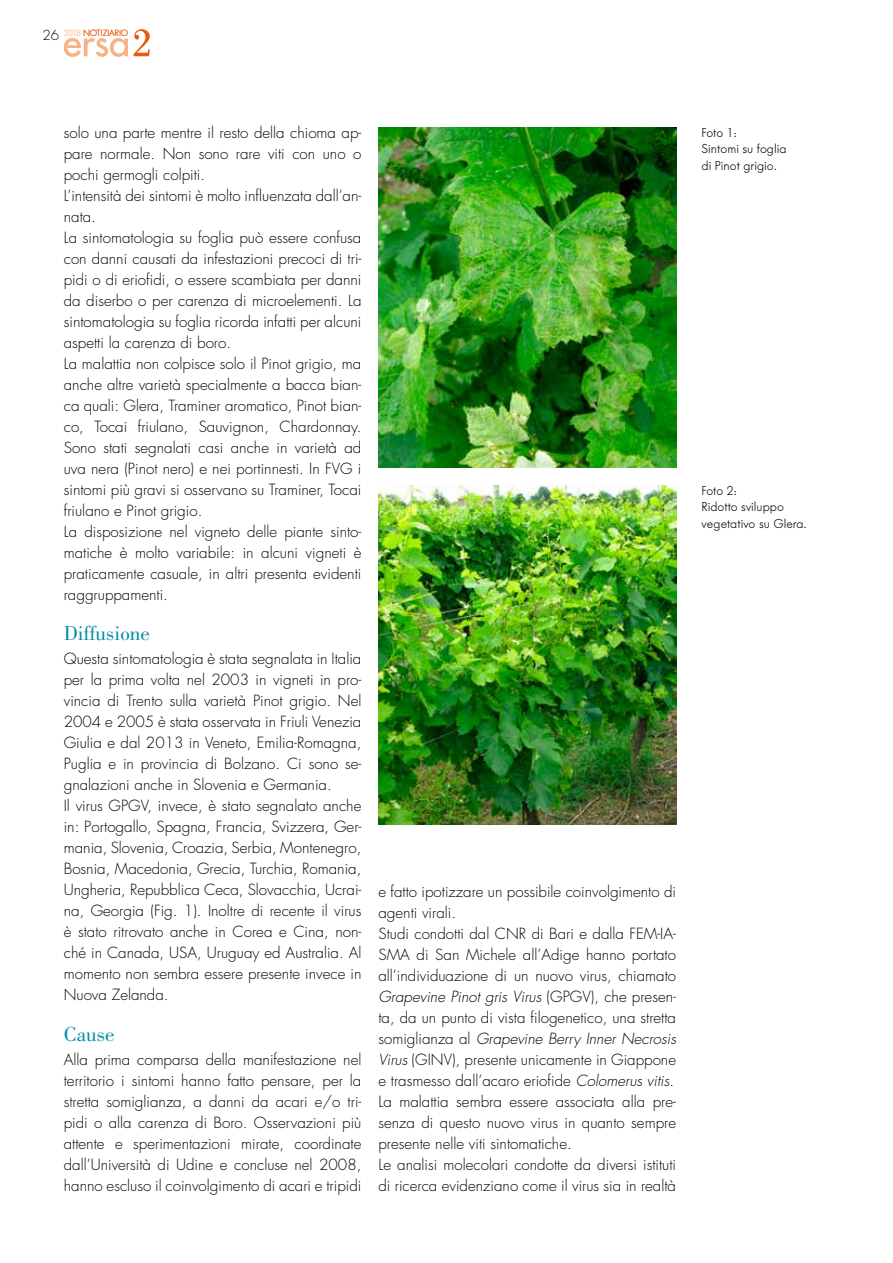
<style>
.page{position:relative;width:893px;height:1263px;background:#fff}
.page>*{position:absolute;margin:0;border:0;box-sizing:border-box;transform-origin:0 0}
.t1{font:21px "Bodoni";color:#008ea8}
.t2{font:300 15px/21px "Futura Std";color:#000}
.t3{font:300 12.75px/16.5px "Futura BQ";color:#000}
.t4{font:300 9px "Futura BQ";letter-spacing:-.01em;color:#ea5b0b}
.s1{font-family:"Futura Std";font-size:13.5px;color:#000}
.s2{font-weight:400;color:#fbd3b6}
.s3{font-style:italic}
</style>
<div class="page">
<svg style="left:64px;top:38px;width:64px;height:19px"></svg>
<svg style="left:134px;top:29px;width:16px;height:27px"></svg>
<img style="left:378px;top:128px;width:298px;height:339px">
<img style="left:378px;top:485px;width:298px;height:340px">
<p class="t4" style="left:43px;top:28px;width:87px"><span class="s1">26</span> <span class="s2">2018</span> NOTIZIARIO</p>
<p class="t2" style="left:64px;top:122px;width:299px">solo una parte mentre il resto della chioma ap&shy;pare normale. Non sono rare viti con uno o pochi germogli colpiti.<br>L’intensità dei sintomi è molto influenzata dall’an&shy;nata.<br>La sintomatologia su foglia può essere confusa con danni causati da infestazioni precoci di tri&shy;pidi o di eriofidi, o essere scambiata per danni da diserbo o per carenza di microelementi. La sintomatologia su foglia ricorda infatti per alcuni aspetti la carenza di boro.<br>La malattia non colpisce solo il Pinot grigio, ma anche altre varietà specialmente a bacca bian&shy;ca quali: Glera, Traminer aromatico, Pinot bian&shy;co, Tocai friulano, Sauvignon, Chardonnay.<br>Sono stati segnalati casi anche in varietà ad uva nera (Pinot nero) e nei portinnesti. In FVG i sintomi più gravi si osservano su Traminer, Tocai friulano e Pinot grigio.<br>La disposizione nel vigneto delle piante sinto&shy;matiche è molto variabile: in alcuni vigneti è praticamente casuale, in altri presenta evidenti raggruppamenti.</p>
<h1 class="t1" style="left:64px;top:622px;width:88px">Diffusione</h1>
<p class="t2" style="left:64px;top:649px;width:299px">Questa sintomatologia è stata segnalata in Italia per la prima volta nel 2003 in vigneti in pro&shy;vincia di Trento sulla varietà Pinot grigio. Nel 2004 e 2005 è stata osservata in Friuli Venezia Giulia e dal 2013 in Veneto, Emilia-Romagna, Puglia e in provincia di Bolzano. Ci sono se&shy;gnalazioni anche in Slovenia e Germania.<br>Il virus GPGV, invece, è stato segnalato anche in: Portogallo, Spagna, Francia, Svizzera, Ger&shy;mania, Slovenia, Croazia, Serbia, Montenegro, Bosnia, Macedonia, Grecia, Turchia, Romania, Ungheria, Repubblica Ceca, Slovacchia, Ucrai&shy;na, Georgia (Fig. 1). Inoltre di recente il virus è stato ritrovato anche in Corea e Cina, non&shy;ché in Canada, USA, Uruguay ed Australia. Al momento non sembra essere presente invece in Nuova Zelanda.</p>
<h1 class="t1" style="left:64px;top:1022px;width:52px">Cause</h1>
<p class="t2" style="left:64px;top:1049px;width:299px;text-align:justify">Alla prima comparsa della manifestazione nel territorio i sintomi hanno fatto pensare, per la stretta somiglianza, a danni da acari e/o tri&shy;pidi o alla carenza di Boro. Osservazioni più attente e sperimentazioni mirate, coordinate dall’Università di Udine e concluse nel 2008, hanno escluso il coinvolgimento di acari e tripidi</p>
<p class="t2" style="left:378px;top:881px;width:299px">e fatto ipotizzare un possibile coinvolgimento di agenti virali.<br>Studi condotti dal CNR di Bari e dalla FEM-IA-SMA di San Michele all’Adige hanno portato all’individuazione di un nuovo virus, chiamato <span class="s3">Grapevine Pinot gris Virus</span> (GPGV), che presen&shy;ta, da un punto di vista filogenetico, una stretta somiglianza al <span class="s3">Grapevine Berry Inner Necrosis Virus</span> (GINV), presente unicamente in Giappone e trasmesso dall’acaro eriofide <span class="s3">Colomerus vitis</span>.<br>La malattia sembra essere associata alla pre&shy;senza di questo nuovo virus in quanto sempre presente nelle viti sintomatiche.<br>Le analisi molecolari condotte da diversi istituti di ricerca evidenziano come il virus sia in realtà</p>
<p class="t3" style="left:702px;top:124px;width:86px">Foto 1:<br>Sintomi su foglia di Pinot grigio.</p>
<p class="t3" style="left:702px;top:482px;width:106px">Foto 2:<br>Ridotto sviluppo vegetativo su Glera.</p>
</div>
